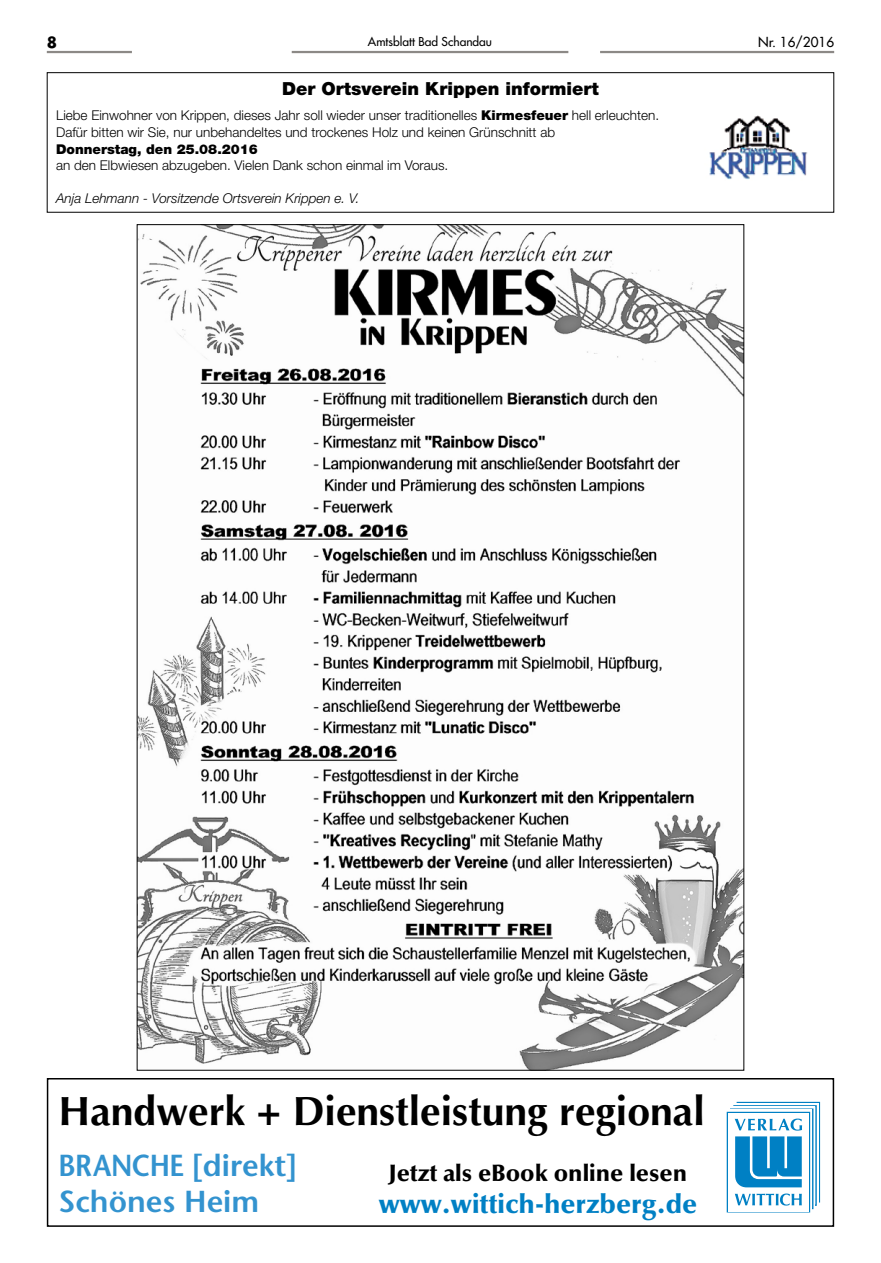
<style>
.page{position:relative;width:881px;height:1263px;background:#fff}
.page>*{position:absolute;margin:0;border:0;box-sizing:border-box;transform-origin:0 0}
.t1{font:700 40.95px "Optima LT";color:#000}
.t2{font:600 30.3px/36.5px "Stone Sans";color:#3393cf;scale:.9 1}
.t3{font:900 27px "Optima LT";color:#0080c4}
.t4{font:900 23.7px "Optima LT";color:#000}
.t5{font:900 18px "Helvetica Neue LT";color:#000}
.t6{font:700 15px "Futura LT";color:#000}
.t7{font:300 13.5px/16.6px "Helvetica Neue LT";color:#000}
.t8{font:italic 300 13.5px "Helvetica Neue LT";color:#000}
.t9{font:900 13.5px "Helvetica Neue LT";color:#000}
.t10{font:13.5px "Futura LT";color:#000}
.t11{font:12px "Futura LT";color:#000}
.s1{font-weight:900}
</style>
<div class="page">
<hr style="left:291px;top:51px;width:277px;height:2px;background:#8c8986">
<hr style="left:47px;top:51px;width:85px;height:2px;background:#8c8986">
<hr style="left:600px;top:51px;width:233px;height:2px;background:#8c8986">
<img style="left:139px;top:226px;width:603px;height:842px">
<img style="left:709px;top:115px;width:98px;height:65px">
<div style="left:47px;top:1078px;width:786px;height:149px;border:2px solid #000"></div>
<svg style="left:726px;top:1102px;width:93px;height:110px"></svg>
<div style="left:47px;top:72px;width:786px;height:141px;border:1px solid #000"></div>
<p class="t6" style="left:47px;top:33px;width:12px">8</p>
<p class="t11" style="left:368px;top:33px;width:126px">Amtsblatt Bad Schandau</p>
<p class="t10" style="left:757px;top:33px;width:78px">Nr. 16/2016</p>
<h3 class="t5" style="left:282px;top:78px;width:318px">Der Ortsverein Krippen informiert</h3>
<p class="t7" style="left:56px;top:107px;width:604px">Liebe Einwohner von Krippen, dieses Jahr soll wieder unser traditionelles <span class="s1">Kirmesfeuer</span> hell erleuchten.<br>Dafür bitten wir Sie, nur unbehandeltes und trockenes Holz und keinen Grünschnitt ab</p>
<p class="t9" style="left:56px;top:141px;width:203px">Donnerstag, den 25.08.2016</p>
<p class="t7" style="left:56px;top:157px;width:393px">an den Elbwiesen abzugeben. Vielen Dank schon einmal im Voraus.</p>
<p class="t8" style="left:56px;top:190px;width:305px">Anja Lehmann - Vorsitzende Ortsverein Krippen e. V.</p>
<h1 class="t1" style="left:58px;top:1087px;width:647px">Handwerk + Dienstleistung regional</h1>
<h2 class="t2" style="left:58px;top:1147px;width:266px">Branche [direkt]<br>Schönes heim</h2>
<h3 class="t4" style="left:389px;top:1159px;width:299px">Jetzt als eBook online lesen</h3>
<h3 class="t3" style="left:379px;top:1188px;width:320px">www.wittich-herzberg.de</h3>
</div>
